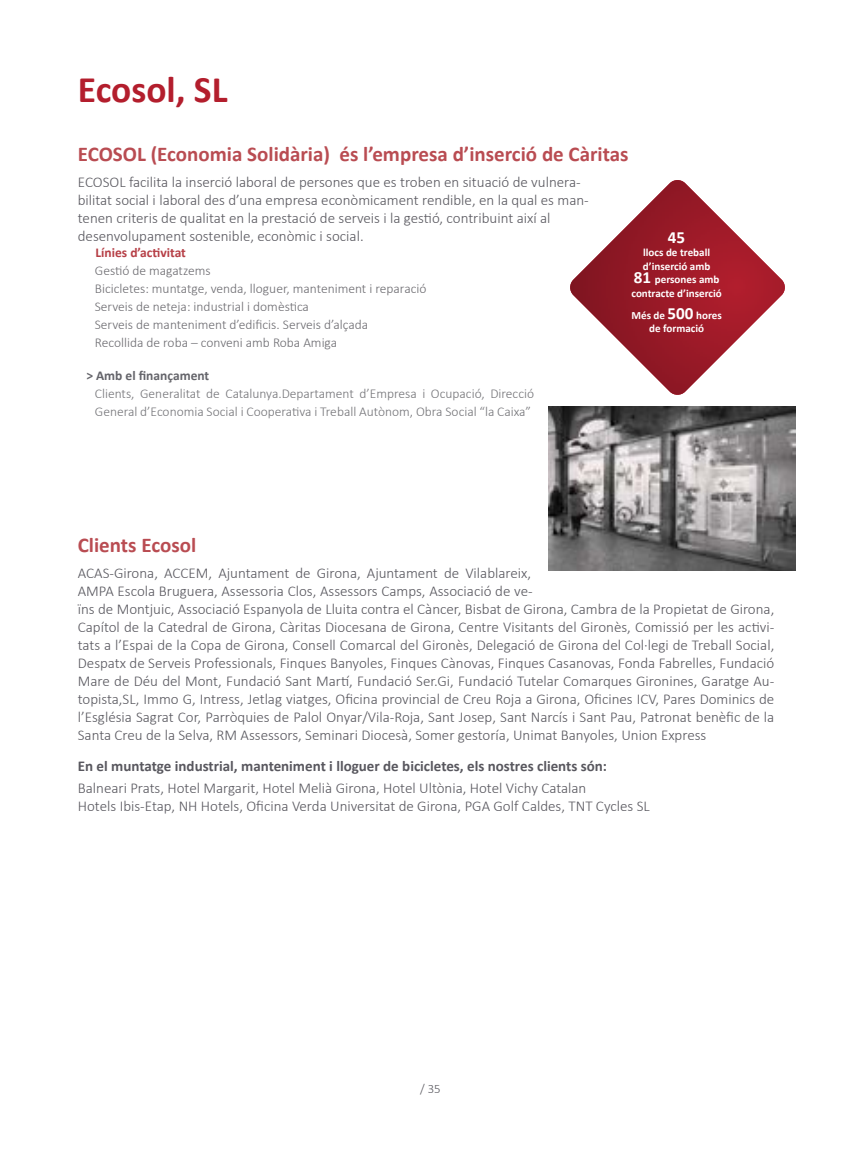
<style>
.page{position:relative;width:851px;height:1149px;background:#fff}
.page>*{position:absolute;margin:0;border:0;box-sizing:border-box;transform-origin:0 0}
.t1{font:700 37.5px "Calibri";color:#b31e2d}
.t2{font:700 21px "Calibri";color:#b94c52}
.t3{font:700 17.1px "Calibri";color:#fff}
.t4{font:300 15px/18px "Calibri";color:#58575e}
.t5{font:700 15px "Calibri";color:#58575e}
.t6{font:300 13.5px/18px "Calibri";color:#6c6b70}
.t7{font:300 13.5px/18px "Calibri";color:#747478}
.t8{font:700 13.5px "Calibri";color:#b63f46}
.t9{font:700 13.5px "Calibri";color:#64646a}
.t10{font:300 12.75px "Calibri";color:#58575e}
.t11{font:700 11.1px/13.5px "Calibri";color:#fff;text-align:center}
.s1{font-size:17.1px}
</style>
<div class="page">
<img style="left:549px;top:406px;width:246px;height:164px">
<img style="left:570px;top:180px;width:214px;height:214px">
<h1 class="t1" style="left:78px;top:65px;width:151px">Ecosol, SL</h1>
<h2 class="t2" style="left:78px;top:140px;width:552px">ECOSOL (Economia Solidària) és l’empresa d’inserció de Càritas</h2>
<p class="t4" style="left:78px;top:173px;width:512px">ECOSOL facilita la inserció laboral de persones que es troben en situació de vulnera&shy;bilitat social i laboral des d’una empresa econòmicament rendible, en la qual es man&shy;tenen criteris de qualitat en la prestació de serveis i la gestió, contribuint així al desenvolupament sostenible, econòmic i social.</p>
<p class="t8" style="left:95px;top:244px;width:92px">Línies d’activitat</p>
<p class="t6" style="left:95px;top:261px;width:333px">Gestió de magatzems<br>Bicicletes: muntatge, venda, lloguer, manteniment i reparació Serveis de neteja: industrial i domèstica<br>Serveis de manteniment d’edificis. Serveis d’alçada<br>Recollida de roba – conveni amb Roba Amiga</p>
<p class="t9" style="left:86px;top:366px;width:124px">&gt; Amb el finançament</p>
<p class="t7" style="left:95px;top:384px;width:440px">Clients, Generalitat de Catalunya.Departament d’Empresa i Ocupació, Direcció<br>General d’Economia Social i Cooperativa i Treball Autònom, Obra Social “la Caixa”</p>
<p class="t3" style="left:667px;top:226px;width:19px">45</p>
<p class="t11" style="left:631px;top:245px;width:92px">llocs de treball d’inserció amb<br><span class="s1">81</span> persones amb contracte d’inserció</p>
<p class="t11" style="left:631px;top:308px;width:92px">Més de <span class="s1">500</span> hores de formació</p>
<h2 class="t2" style="left:78px;top:531px;width:120px">Clients Ecosol</h2>
<p class="t4" style="left:78px;top:563px;width:698px">ACAS-Girona, ACCEM, Ajuntament de Girona, Ajuntament de Vilablareix,<br>AMPA Escola Bruguera, Assessoria Clos, Assessors Camps, Associació de ve-<br>ïns de Montjuic, Associació Espanyola de Lluita contra el Càncer, Bisbat de Girona, Cambra de la Propietat de Girona, Capítol de la Catedral de Girona, Càritas Diocesana de Girona, Centre Visitants del Gironès, Comissió per les activi&shy;tats a l’Espai de la Copa de Girona, Consell Comarcal del Gironès, Delegació de Girona del Col·legi de Treball Social, Despatx de Serveis Professionals, Finques Banyoles, Finques Cànovas, Finques Casanovas, Fonda Fabrelles, Fundació Mare de Déu del Mont, Fundació Sant Martí, Fundació Ser.Gi, Fundació Tutelar Comarques Gironines, Garatge Au&shy;topista,SL, Immo G, Intress, Jetlag viatges, Oficina provincial de Creu Roja a Girona, Oficines ICV, Pares Dominics de l’Església Sagrat Cor, Parròquies de Palol Onyar/Vila-Roja, Sant Josep, Sant Narcís i Sant Pau, Patronat benèfic de la Santa Creu de la Selva, RM Assessors, Seminari Diocesà, Somer gestoría, Unimat Banyoles, Union Express</p>
<p class="t5" style="left:78px;top:756px;width:530px">En el muntatge industrial, manteniment i lloguer de bicicletes, els nostres clients són:</p>
<p class="t4" style="left:78px;top:778px;width:573px">Balneari Prats, Hotel Margarit, Hotel Melià Girona, Hotel Ultònia, Hotel Vichy Catalan<br>Hotels Ibis-Etap, NH Hotels, Oficina Verda Universitat de Girona, PGA Golf Caldes, TNT Cycles SL</p>
<p class="t10" style="left:420px;top:1080px;width:22px">/ 35</p>
</div>
